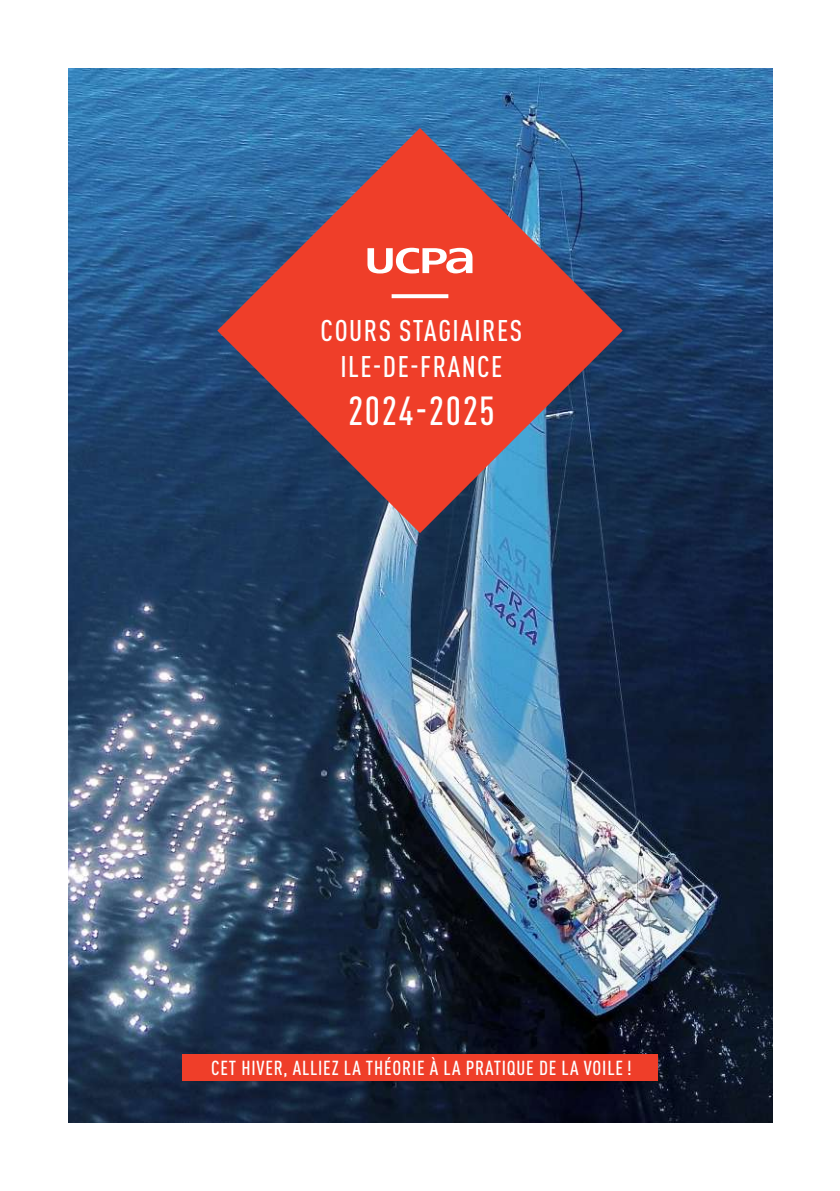
<style>
.page{position:relative;width:840px;height:1191px;background:#fff}
.page>*{position:absolute;margin:0;border:0;box-sizing:border-box;transform-origin:0 0}
.t1{font:500 condensed 40px "DINOT";letter-spacing:.04em;color:#fff}
.t2{font:500 condensed 29.4px/35.4px "DINOT";letter-spacing:.05em;color:#fff;text-align:center}
.t3{font:500 condensed 20px "DINOT";letter-spacing:.04em;color:#fff}
</style>
<div class="page">
<img style="left:68px;top:68px;width:703px;height:1055px">
<div style="left:182px;top:1054px;width:475px;height:26px;background:#ef3e29"></div>
<svg style="left:217px;top:128px;width:405px;height:405px;background:#8a4c59"></svg>
<svg style="left:391px;top:294px;width:57px;height:4px"></svg>
<svg style="left:367px;top:248px;width:105px;height:25px"></svg>
<h2 class="t2" style="left:320px;top:313px;width:203px">COURS STAGIAIRES<br>ILE-DE-FRANCE</h2>
<h1 class="t1" style="left:348px;top:387px;width:148px">2024-2025</h1>
<p class="t3" style="left:211px;top:1056px;width:421px">CET HIVER, ALLIEZ LA THÉORIE À LA PRATIQUE DE LA VOILE!</p>
</div>
